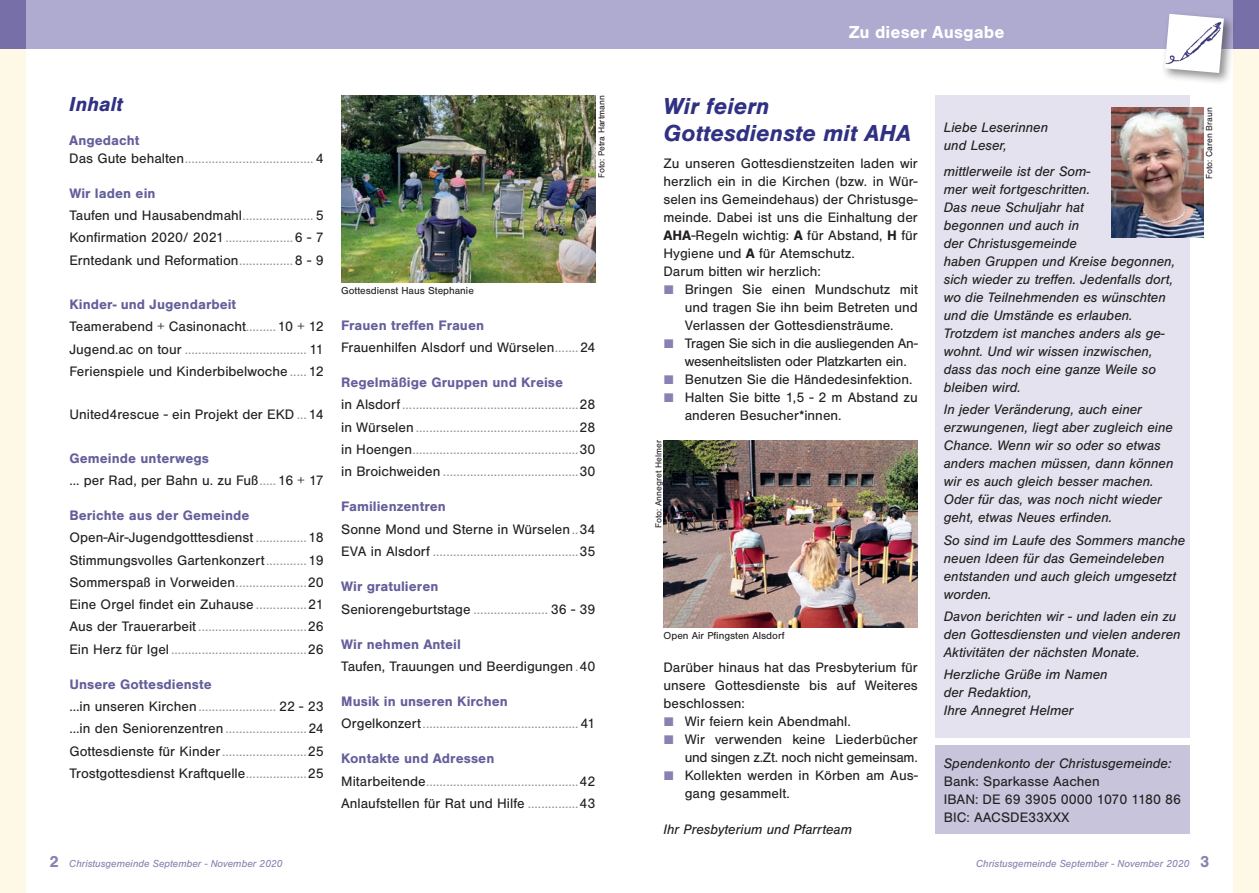
<style>
.page{position:relative;width:1259px;height:893px;background:#fff}
.page>*{position:absolute;margin:0;border:0;box-sizing:border-box;transform-origin:0 0}
.t1{font:italic 700 24px/27px "Sans";color:#303182}
.t2{font:italic 700 21px "Sans";color:#303182}
.t3{font:700 18px "Sans";letter-spacing:.005em;color:#fff}
.t4{font:14.25px/22.2px "Sans";color:#231f20}
.t5{font:italic 14.25px/18px "Sans";color:#231f20}
.t6{font:14.25px/22.2px "Sans";color:#939598}
.t7{font:14.25px "Sans";letter-spacing:-.02em;color:#231f20}
.t8{font:italic 10.5px "Sans";color:#8881b1}
.t9{font:10.5px "Sans";color:#231f20}
.t10{font:9px "Sans";color:#231f20}
.s1{font-weight:700;color:#645e9b}
.s2{color:#231f20}
.s3{color:#939598}
.s4{font-weight:700}
.s5{font-weight:700;font-style:normal;font-size:16.5px}
</style>
<div class="page">
<div style="left:1233px;top:0;width:26px;height:893px;background:#fef9e7"></div>
<div style="left:0;top:0;width:25px;height:893px;background:#fef9e7"></div>
<div style="left:0;top:0;width:629px;height:49px;background:#afaad0"></div>
<div style="left:629px;top:0;width:630px;height:49px;background:#afaad0"></div>
<div style="left:1233px;top:0;width:26px;height:49px;background:#776fa8"></div>
<div style="left:0;top:0;width:25px;height:49px;background:#776fa8"></div>
<div style="left:935px;top:96px;width:254px;height:642px;background:#e4e2ef"></div>
<div style="left:935px;top:745px;width:254px;height:88px;background:#c7c4dc"></div>
<img style="left:1111px;top:108px;width:92px;height:129px">
<div style="left:1161px;top:10px;width:74px;height:75px;background:#231f20;opacity:.5"></div>
<svg style="left:1164px;top:71px;width:60px;height:2px"></svg>
<img style="left:1164px;top:14px;width:60px;height:57px">
<img style="left:663px;top:440px;width:255px;height:187px">
<img style="left:341px;top:95px;width:254px;height:187px">
<h2 class="t2" style="left:69px;top:92px;width:55px">Inhalt</h2>
<p class="t6" style="left:69px;top:131px;width:256px;line-height:18px"><span class="s1">Angedacht<br></span><span class="s2">Das Gute behalten</span>...................................... <span class="s2">4</span></p>
<p class="t4" style="left:69px;top:182px;width:256px"><span class="s1">Wir laden ein<br></span>Taufen und Hausabendmahl<span class="s3">.....................</span> 5<br>Konfirmation 2020/ 2021<span class="s3">....................</span>6 - 7<br>Erntedank und Reformation<span class="s3">................</span>8 - 9</p>
<p class="t4" style="left:69px;top:293px;width:256px"><span class="s1">Kinder- und Jugendarbeit<br></span>Teamerabend + Casinonacht<span class="s3">.........</span>10 + 12<br>Jugend.ac on tour <span class="s3">....................................</span> 11<br>Ferienspiele und Kinderbibelwoche <span class="s3">.....</span>12</p>
<p class="t4" style="left:69px;top:404px;width:256px">United4rescue - ein Projekt der EKD <span class="s3">...</span> 14</p>
<p class="t4" style="left:69px;top:447px;width:256px"><span class="s1">Gemeinde unterwegs<br></span>... per Rad, per Bahn u. zu Fuß<span class="s3">.....</span>16 + 17</p>
<p class="t4" style="left:69px;top:505px;width:256px"><span class="s1">Berichte aus der Gemeinde </span>Open-Air-Jugendgotttesdienst <span class="s3">...............</span>18<br>Stimmungsvolles Gartenkonzert<span class="s3">............</span>19<br>Sommerspaß in Vorweiden<span class="s3">.....................</span>20<br>Eine Orgel findet ein Zuhause <span class="s3">...............</span>21<br>Aus der Trauerarbeit <span class="s3">................................</span>26<br>Ein Herz für Igel <span class="s3">........................................</span>26</p>
<p class="t4" style="left:69px;top:673px;width:256px"><span class="s1">Unsere Gottesdienste<br></span>…in unseren Kirchen<span class="s3">.......................</span> 22 - 23 …in den Seniorenzentren <span class="s3">........................</span>24<br>Gottesdienste für Kinder<span class="s3">.........................</span>25<br>Trostgottesdienst Kraftquelle<span class="s3">..................</span>25</p>
<p class="t9" style="left:341px;top:284px;width:134px">Gottesdienst Haus Stephanie</p>
<p class="t10" style="left:596px;top:178px;width:84px;rotate:-90deg">Foto: Petra Hartmann</p>
<p class="t4" style="left:341px;top:314px;width:256px"><span class="s1">Frauen treffen Frauen<br></span>Frauenhilfen Alsdorf und Würselen<span class="s3">.......</span>24</p>
<p class="t6" style="left:341px;top:372px;width:256px"><span class="s1">Regelmäßige Gruppen und Kreise<br></span><span class="s2">in Alsdorf</span> ....................................................<span class="s2">28 in Würselen</span> ................................................<span class="s2">28 in Hoengen</span>.................................................<span class="s2">30 in Broichweiden</span> ........................................<span class="s2">30</span></p>
<p class="t6" style="left:341px;top:496px;width:256px"><span class="s1">Familienzentren<br></span><span class="s2">Sonne Mond und Sterne in Würselen</span>..<span class="s2">34<br>EVA in Alsdorf</span> ...........................................<span class="s2">35</span></p>
<p class="t4" style="left:341px;top:575px;width:256px"><span class="s1">Wir gratulieren<br></span>Seniorengeburtstage <span class="s3">......................</span> 36 - 39</p>
<p class="t4" style="left:341px;top:633px;width:256px"><span class="s1">Wir nehmen Anteil<br></span>Taufen, Trauungen und Beerdigungen <span class="s3">.</span>40</p>
<p class="t6" style="left:341px;top:690px;width:256px"><span class="s1">Musik in unseren Kirchen<br></span><span class="s2">Orgelkonzert</span>..............................................<span class="s2">41</span></p>
<p class="t6" style="left:341px;top:748px;width:256px"><span class="s1">Kontakte und Adressen<br></span><span class="s2">Mitarbeitende</span>.............................................<span class="s2">42<br>Anlaufstellen für Rat und Hilfe</span> ...............<span class="s2">43</span></p>
<p class="t3" style="left:848px;top:22px;width:157px">Zu dieser Ausgabe</p>
<h1 class="t1" style="left:663px;top:92px;width:249px">Wir feiern<br>Gottesdienste mit AHA</h1>
<p class="t4" style="left:663px;top:154px;width:256px;line-height:18px">Zu unseren Gottesdienstzeiten laden wir herzlich ein in die Kirchen (bzw. in Wür&shy;selen ins Gemeindehaus) der Christusge&shy;meinde. Dabei ist uns die Einhaltung der <span class="s4">AHA</span>-Regeln wichtig: <span class="s4">A</span> für Abstand, <span class="s4">H</span> für Hygiene und <span class="s4">A</span> für Atemschutz.<br>Darum bitten wir herzlich:</p>
<p class="t4" style="left:685px;top:280px;width:235px;line-height:18px">Bringen Sie einen Mundschutz mit und tragen Sie ihn beim Betreten und Verlassen der Gottesdiensträume.<br>Tragen Sie sich in die ausliegenden An&shy;wesenheitslisten oder Platzkarten ein.<br>Benutzen Sie die Händedesinfektion.<br>Halten Sie bitte 1,5 - 2 m Abstand zu anderen Besucher*innen.</p>
<p class="t10" style="left:653px;top:528px;width:89px;rotate:-90deg">Foto: Annegret Helmer</p>
<p class="t9" style="left:663px;top:629px;width:123px">Open Air Pfingsten Alsdorf</p>
<p class="t4" style="left:663px;top:656px;width:256px">Darüber hinaus hat das Presbyterium für</p>
<p class="t4" style="left:663px;top:674px;width:256px">unsere Gottesdienste bis auf Weiteres</p>
<p class="t4" style="left:663px;top:692px;width:83px">beschlossen:</p>
<p class="t4" style="left:685px;top:710px;width:168px">Wir feiern kein Abendmahl.</p>
<p class="t4" style="left:685px;top:728px;width:235px">Wir verwenden keine Liederbücher</p>
<p class="t7" style="left:685px;top:749px;width:235px">und singen z.Zt. noch nicht gemeinsam.</p>
<p class="t4" style="left:685px;top:764px;width:235px">Kollekten werden in Körben am Aus-</p>
<p class="t4" style="left:685px;top:782px;width:107px">gang gesammelt.</p>
<p class="t5" style="left:663px;top:820px;width:190px">Ihr Presbyterium und Pfarrteam</p>
<p class="t5" style="left:944px;top:118px;width:106px">Liebe Leserinnen und Leser,</p>
<p class="t5" style="left:944px;top:163px;width:233px">mittlerweile ist der Som-<br>mer weit fortgeschritten.<br>Das neue Schuljahr hat<br>begonnen und auch in<br>der Christusgemeinde<br>haben Gruppen und Kreise begonnen, sich wieder zu treffen. Jedenfalls dort, wo die Teilnehmenden es wünschten und die Umstände es erlauben.<br>Trotzdem ist manches anders als ge&shy;wohnt. Und wir wissen inzwischen, dass das noch eine ganze Weile so bleiben wird.</p>
<p class="t5" style="left:944px;top:401px;width:231px">In jeder Veränderung, auch einer erzwungenen, liegt aber zugleich eine Chance. Wenn wir so oder so etwas anders machen müssen, dann können wir es auch gleich besser machen.<br>Oder für das, was noch nicht wieder geht, etwas Neues erfinden.</p>
<p class="t5" style="left:944px;top:531px;width:243px">So sind im Laufe des Sommers manche neuen Ideen für das Gemeindeleben entstanden und auch gleich umgesetzt worden.</p>
<p class="t5" style="left:944px;top:607px;width:238px">Davon berichten wir - und laden ein zu den Gottesdiensten und vielen anderen<br>Aktivitäten der nächsten Monate.</p>
<p class="t5" style="left:944px;top:666px;width:165px">Herzliche Grüße im Namen der Redaktion,<br>Ihre Annegret Helmer</p>
<p class="t5" style="left:944px;top:754px;width:229px">Spendenkonto der Christusgemeinde:</p>
<p class="t4" style="left:944px;top:772px;width:239px;line-height:18px">Bank: Sparkasse Aachen<br>IBAN: DE 69 3905 0000 1070 1180 86<br>BIC: AACSDE33XXX</p>
<p class="t10" style="left:1204px;top:179px;width:73px;rotate:-90deg">Foto: Caren Braun</p>
<p class="t8" style="left:49px;top:857px;width:235px"><span class="s5">2</span> Christusgemeinde September - November 2020</p>
<p class="t8" style="left:976px;top:857px;width:235px">Christusgemeinde September - November 2020 <span class="s5">3</span></p>
</div>
